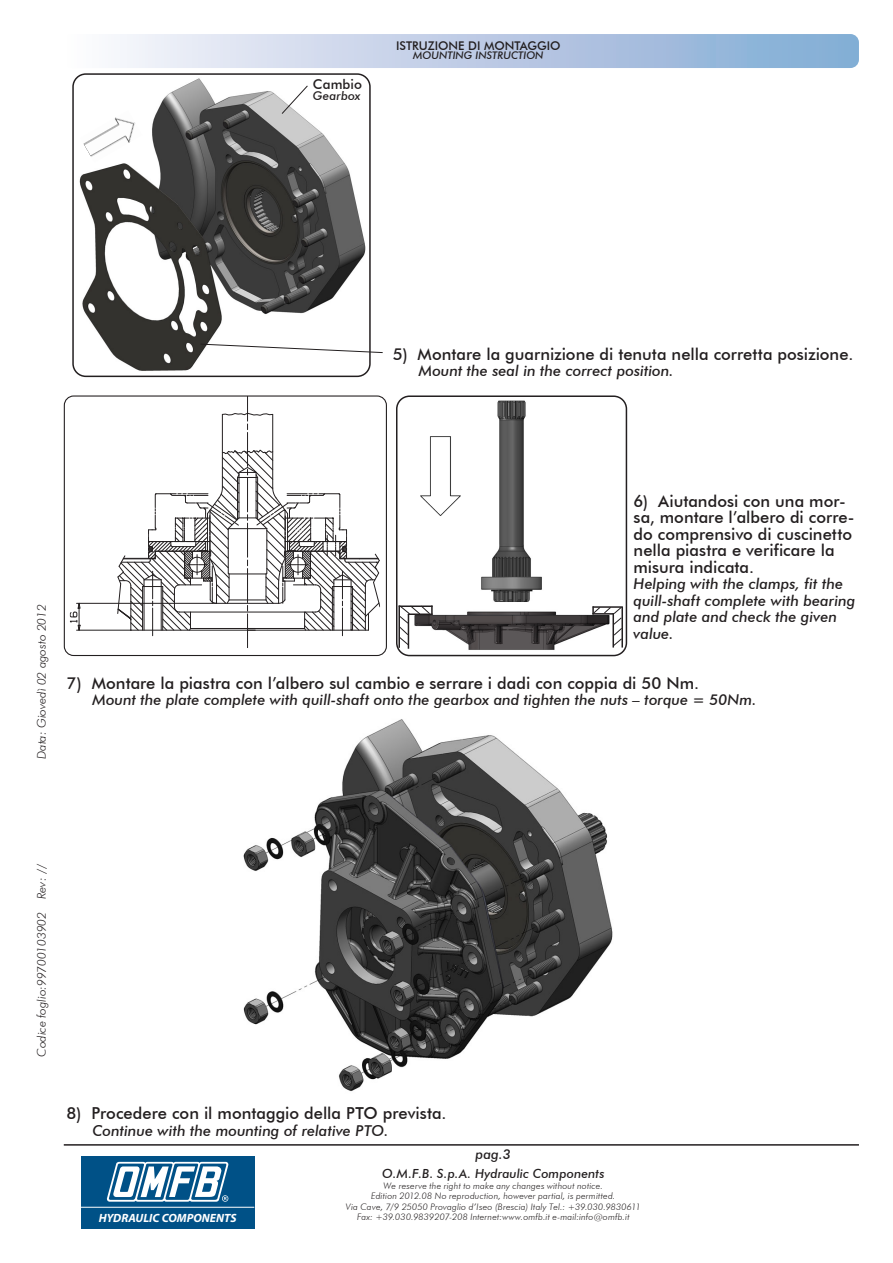
<style>
.page{position:relative;width:893px;height:1263px;background:#fff}
.page>*{position:absolute;margin:0;border:0;box-sizing:border-box;transform-origin:0 0}
.t1{font:500 16.5px/16.5px "Futura BT";color:#231f20}
.t2{font:italic 500 15px/16.5px "Futura BT";color:#231f20}
.t3{font:500 13.5px "Futura BT";letter-spacing:.005em;color:#231f20}
.t4{font:italic 500 13.5px "Futura BT";color:#231f20}
.t5{font:italic 500 12.6px "Futura BT";letter-spacing:.005em;color:#231f20}
.t6{font:italic 300 12px "Futura BT";color:#231f20}
.t7{font:500 12px "Futura BT";color:#231f20}
.t8{font:italic 700 12px "Myriad Pro";color:#fff}
.t9{font:italic 500 12px "Futura BT";letter-spacing:.015em;color:#231f20}
.t10{font:italic 500 10.5px "Futura BT";color:#231f20}
.t11{font:italic 300 9px/10.5px "Futura BT";letter-spacing:.02em;color:#231f20;text-align:center}
</style>
<div class="page">
<hr style="left:64px;top:1144px;width:795px;height:1px;background:#231f20">
<div style="left:64px;top:34px;width:795px;height:34px;background:linear-gradient(to right,#fcf7fc,#82a8d3);border-radius:9px"></div>
<div style="left:81px;top:1156px;width:173px;height:73px;background:#005187"></div>
<hr style="left:81px;top:1207px;width:173px;height:1px;background:#fff">
<svg style="left:106px;top:1162px;width:123px;height:40px"></svg>
<hr style="left:247px;top:432px;width:1px;height:34px;background:#231f20">
<hr style="left:247px;top:614px;width:1px;height:34px;background:#231f20">
<hr style="left:77px;top:603px;width:139px;height:1px;background:#231f20">
<hr style="left:77px;top:630px;width:54px;height:1px;background:#231f20">
<svg style="left:222px;top:397px;width:51px;height:33px"></svg>
<hr style="left:222px;top:414px;width:1px;height:74px;background:#231f20">
<hr style="left:272px;top:414px;width:1px;height:74px;background:#231f20">
<svg style="left:117px;top:450px;width:263px;height:186px"></svg>
<hr style="left:190px;top:628px;width:65px;height:1px;background:#231f20">
<svg style="left:70px;top:602px;width:10px;height:29px"></svg>
<div style="left:64px;top:395px;width:323px;height:261px;border:1px solid #231f20;border-radius:9px"></div>
<img style="left:75px;top:76px;width:293px;height:300px">
<div style="left:72px;top:73px;width:299px;height:304px;border:2px solid #231f20;border-radius:13px"></div>
<svg style="left:200px;top:343px;width:183px;height:10px"></svg>
<img style="left:80px;top:110px;width:62px;height:53px">
<img style="left:430px;top:400px;width:184px;height:250px">
<div style="left:396px;top:395px;width:231px;height:261px;border:2px solid #231f20;border-radius:13px"></div>
<img style="left:420px;top:437px;width:41px;height:80px">
<img style="left:243px;top:719px;width:370px;height:372px">
<hr style="left:612px;top:613px;width:2px;height:34px;background:#231f20">
<hr style="left:408px;top:614px;width:1px;height:35px;background:#231f20">
<hr style="left:593px;top:606px;width:30px;height:2px;background:#231f20">
<hr style="left:621px;top:607px;width:2px;height:40px;background:#231f20">
<hr style="left:398px;top:605px;width:2px;height:43px;background:#231f20">
<svg style="left:592px;top:606px;width:30px;height:40px"></svg>
<svg style="left:399px;top:605px;width:34px;height:40px"></svg>
<svg style="left:281px;top:85px;width:27px;height:30px"></svg>
<p class="t3" style="left:313px;top:76px;width:51px">Cambio</p>
<p class="t9" style="left:313px;top:88px;width:49px">Gearbox</p>
<p class="t7" style="left:396px;top:38px;width:166px">ISTRUZIONE DI MONTAGGIO</p>
<p class="t10" style="left:413px;top:48px;width:132px">MOUNTING INSTRUCTION</p>
<p class="t1" style="left:393px;top:345px;width:462px">5) Montare la guarnizione di tenuta nella corretta posizione.</p>
<p class="t2" style="left:419px;top:362px;width:256px">Mount the seal in the correct position.</p>
<p class="t6" style="left:34px;top:759px;width:156px;rotate:-90deg">Data: Giovedì 02 agosto 2012</p>
<p class="t1" style="left:634px;top:493px;width:222px">6) Aiutandosi con una mor&shy;sa, montare l’albero di corre&shy;do comprensivo di cuscinetto nella piastra e verificare la misura indicata.</p>
<p class="t2" style="left:634px;top:576px;width:223px">Helping with the clamps, fit the quill-shaft complete with bearing and plate and check the given value.</p>
<p class="t1" style="left:66px;top:675px;width:634px">7) Montare la piastra con l’albero sul cambio e serrare i dadi con coppia di 50 Nm.</p>
<p class="t2" style="left:92px;top:692px;width:666px">Mount the plate complete with quill-shaft onto the gearbox and tighten the nuts – torque = 50Nm.</p>
<p class="t6" style="left:34px;top:1057px;width:194px;rotate:-90deg">Codice foglio:99700103902 Rev: //</p>
<p class="t1" style="left:66px;top:1105px;width:381px">8) Procedere con il montaggio della PTO prevista.</p>
<p class="t2" style="left:92px;top:1122px;width:298px">Continue with the mounting of relative PTO.</p>
<p class="t4" style="left:475px;top:1146px;width:37px">pag.3</p>
<p class="t8" style="left:99px;top:1210px;width:139px">HYDRAULIC COMPONENTS</p>
<p class="t5" style="left:382px;top:1166px;width:224px">O.M.F.B. S.p.A. Hydraulic Components</p>
<p class="t11" style="left:384px;top:1180px;width:221px">We reserve the right to make any changes without notice.</p>
<p class="t11" style="left:371px;top:1191px;width:246px">Edition 2012.08 No reproduction, however partial, is permitted.</p>
<p class="t11" style="left:346px;top:1201px;width:296px">Via Cave, 7/9 25050 Provaglio d’Iseo (Brescia) Italy Tel.: +39.030.9830611<br>Fax: +39.030.9839207-208 Internet:www.omfb.it e-mail:info@omfb.it</p>
</div>
